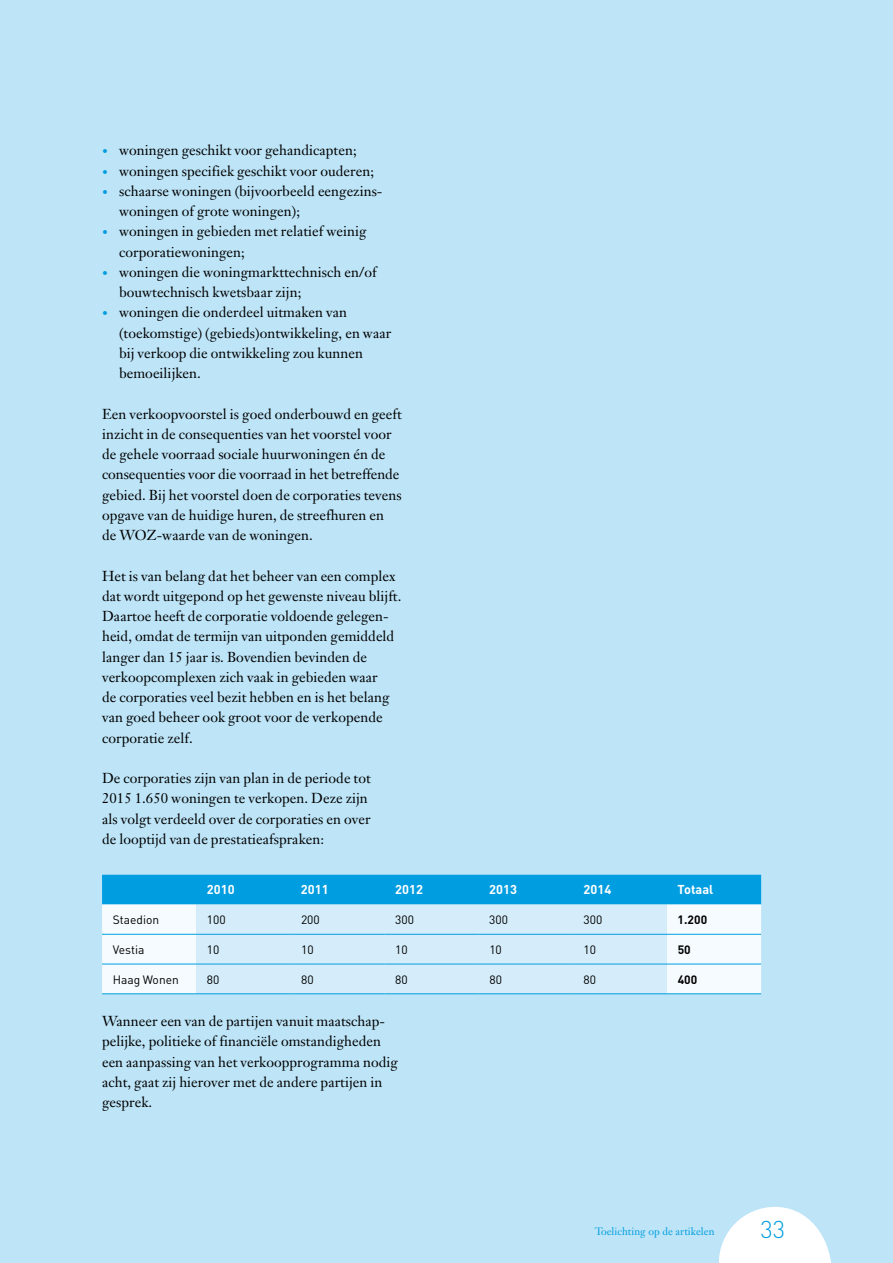
<style>
.page{position:relative;width:893px;height:1263px;background:#bde4f7}
.page>*{position:absolute;margin:0;border:0;box-sizing:border-box;transform-origin:0 0}
.t1{font:300 24px "DINOT";color:#009ee0}
.t2{font:14.25px/20.2px "Janson Text";letter-spacing:.005em;color:#000}
.t3{font:700 12.75px "DINOT";letter-spacing:.005em;color:#fff}
.t4{font:12px "DINOT";letter-spacing:.005em;color:#000}
.t5{font:700 12px "DINOT";letter-spacing:.005em;color:#000}
.t6{font:10.5px "Janson Text";color:#009ee0}
.s1{font-family:"DINOT";font-weight:700;font-size:12px;color:#009ee0}
</style>
<div class="page">
<svg style="left:102px;top:875px;width:659px;height:118px"></svg>
<hr style="left:102px;top:993px;width:94px;height:1px;background:#009ee0">
<hr style="left:196px;top:993px;width:94px;height:1px;background:#009ee0">
<hr style="left:290px;top:993px;width:94px;height:1px;background:#009ee0">
<hr style="left:384px;top:993px;width:95px;height:1px;background:#009ee0">
<hr style="left:479px;top:993px;width:94px;height:1px;background:#009ee0">
<hr style="left:573px;top:993px;width:94px;height:1px;background:#009ee0">
<hr style="left:667px;top:993px;width:94px;height:1px;background:#009ee0">
<hr style="left:102px;top:934px;width:94px;height:1px;background:#009ee0">
<hr style="left:196px;top:934px;width:94px;height:1px;background:#009ee0">
<hr style="left:290px;top:934px;width:94px;height:1px;background:#009ee0">
<hr style="left:384px;top:934px;width:95px;height:1px;background:#009ee0">
<hr style="left:479px;top:934px;width:94px;height:1px;background:#009ee0">
<hr style="left:573px;top:934px;width:94px;height:1px;background:#009ee0">
<hr style="left:667px;top:934px;width:94px;height:1px;background:#009ee0">
<hr style="left:102px;top:964px;width:94px;height:1px;background:#009ee0">
<hr style="left:196px;top:964px;width:94px;height:1px;background:#009ee0">
<hr style="left:290px;top:964px;width:94px;height:1px;background:#009ee0">
<hr style="left:384px;top:964px;width:95px;height:1px;background:#009ee0">
<hr style="left:479px;top:964px;width:94px;height:1px;background:#009ee0">
<hr style="left:573px;top:964px;width:94px;height:1px;background:#009ee0">
<hr style="left:667px;top:964px;width:94px;height:1px;background:#009ee0">
<svg style="left:719px;top:1207px;width:112px;height:56px"></svg>
<p class="t2" style="left:102px;top:140px;width:256px"><span class="s1">•</span> woningen geschikt voor gehandicapten;</p>
<p class="t2" style="left:102px;top:160px;width:274px"><span class="s1">•</span> woningen specifiek geschikt voor ouderen;</p>
<p class="t2" style="left:119px;top:181px;width:265px;text-indent:-17px"><span class="s1">•</span> schaarse woningen (bijvoorbeeld eengezins&shy;woningen of grote woningen);</p>
<p class="t2" style="left:119px;top:221px;width:249px;text-indent:-17px"><span class="s1">•</span> woningen in gebieden met relatief weinig corporatiewoningen;</p>
<p class="t2" style="left:119px;top:262px;width:259px;text-indent:-17px"><span class="s1">•</span> woningen die woningmarkttechnisch en/of bouwtechnisch kwetsbaar zijn;</p>
<p class="t2" style="left:119px;top:302px;width:274px;text-indent:-17px"><span class="s1">•</span> woningen die onderdeel uitmaken van (toekomstige) (gebieds)ontwikkeling, en waar bij verkoop die ontwikkeling zou kunnen bemoeilijken.</p>
<p class="t2" style="left:102px;top:403px;width:301px">Een verkoopvoorstel is goed onderbouwd en geeft inzicht in de consequenties van het voorstel voor de gehele voorraad sociale huurwoningen én de consequenties voor die voorraad in het betreffende gebied. Bij het voorstel doen de corporaties tevens opgave van de huidige huren, de streefhuren en de WOZ-waarde van de woningen.</p>
<p class="t2" style="left:102px;top:565px;width:301px">Het is van belang dat het beheer van een complex dat wordt uitgepond op het gewenste niveau blijft.<br>Daartoe heeft de corporatie voldoende gelegen&shy;heid, omdat de termijn van uitponden gemiddeld langer dan 15 jaar is. Bovendien bevinden de verkoopcomplexen zich vaak in gebieden waar<br>de corporaties veel bezit hebben en is het belang van goed beheer ook groot voor de verkopende corporatie zelf.</p>
<p class="t2" style="left:102px;top:768px;width:270px">De corporaties zijn van plan in de periode tot 2015 1.650 woningen te verkopen. Deze zijn als volgt verdeeld over de corporaties en over de looptijd van de prestatieafspraken:</p>
<p class="t3" style="left:207px;top:881px;width:29px">2010</p>
<p class="t3" style="left:301px;top:881px;width:29px">2011</p>
<p class="t3" style="left:395px;top:881px;width:29px">2012</p>
<p class="t3" style="left:489px;top:881px;width:29px">2013</p>
<p class="t3" style="left:583px;top:881px;width:29px">2014</p>
<p class="t3" style="left:678px;top:881px;width:37px">Totaal</p>
<p class="t4" style="left:113px;top:911px;width:48px">Staedion</p>
<p class="t4" style="left:207px;top:911px;width:20px">100</p>
<p class="t4" style="left:301px;top:911px;width:20px">200</p>
<p class="t4" style="left:395px;top:911px;width:20px">300</p>
<p class="t4" style="left:489px;top:911px;width:20px">300</p>
<p class="t4" style="left:583px;top:911px;width:20px">300</p>
<p class="t5" style="left:678px;top:911px;width:31px">1.200</p>
<p class="t4" style="left:113px;top:941px;width:33px">Vestia</p>
<p class="t4" style="left:207px;top:941px;width:14px">10</p>
<p class="t4" style="left:301px;top:941px;width:14px">10</p>
<p class="t4" style="left:395px;top:941px;width:14px">10</p>
<p class="t4" style="left:489px;top:941px;width:14px">10</p>
<p class="t4" style="left:583px;top:941px;width:14px">10</p>
<p class="t5" style="left:678px;top:941px;width:15px">50</p>
<p class="t4" style="left:113px;top:971px;width:68px">Haag Wonen</p>
<p class="t4" style="left:207px;top:971px;width:14px">80</p>
<p class="t4" style="left:301px;top:971px;width:14px">80</p>
<p class="t4" style="left:395px;top:971px;width:14px">80</p>
<p class="t4" style="left:489px;top:971px;width:14px">80</p>
<p class="t4" style="left:583px;top:971px;width:14px">80</p>
<p class="t5" style="left:678px;top:971px;width:21px">400</p>
<p class="t2" style="left:102px;top:1011px;width:297px">Wanneer een van de partijen vanuit maatschap&shy;pelijke, politieke of financiële omstandigheden een aanpassing van het verkoopprogramma nodig acht, gaat zij hierover met de andere partijen in gesprek.</p>
<p class="t6" style="left:595px;top:1225px;width:121px">Toelichting op de artikelen</p>
<h1 class="t1" style="left:760px;top:1213px;width:26px">33</h1>
</div>
